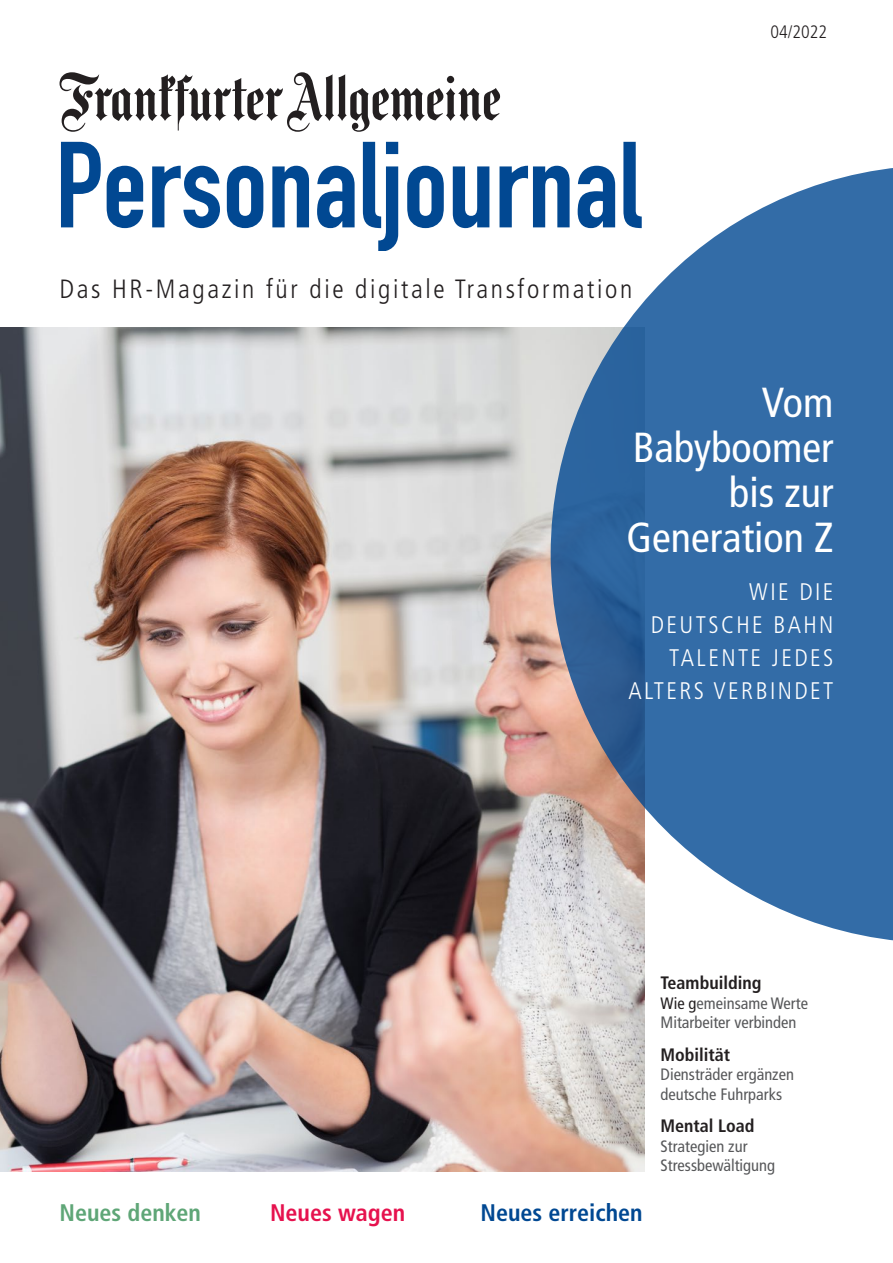
<style>
.page{position:relative;width:893px;height:1263px;background:#fff}
.page>*{position:absolute;margin:0;border:0;box-sizing:border-box;transform-origin:0 0}
.t1{font:condensed 42px/45px "Frutiger LT Std";color:#fff;text-align:right}
.t2{font:300 condensed 26.4px "Frutiger LT Std";letter-spacing:.1em;color:#231f20}
.t3{font:300 condensed 24px/33px "Frutiger LT Std";letter-spacing:.1em;color:#fff;text-align:right}
.t4{font:700 condensed 24px "Frutiger LT Std";color:#014892}
.t5{font:700 condensed 24px "Frutiger LT Std";color:#5fa677}
.t6{font:700 condensed 24px "Frutiger LT Std";color:#e6124e}
.t7{font:700 condensed 18px "Frutiger LT Std";color:#231f20}
.t8{font:300 condensed 18px "Frutiger LT Std";color:#231f20}
.t9{font:condensed 16.5px/19.5px "Frutiger LT Std";color:#57585a}
.s1{color:#231f20}
</style>
<div class="page">
<svg style="left:61px;top:142px;width:40px;height:85px"></svg>
<svg style="left:107px;top:166px;width:36px;height:62px"></svg>
<svg style="left:152px;top:166px;width:68px;height:62px"></svg>
<svg style="left:227px;top:166px;width:36px;height:62px"></svg>
<svg style="left:272px;top:166px;width:37px;height:61px"></svg>
<svg style="left:317px;top:166px;width:38px;height:62px"></svg>
<svg style="left:363px;top:142px;width:35px;height:109px"></svg>
<svg style="left:407px;top:166px;width:37px;height:62px"></svg>
<svg style="left:453px;top:166px;width:36px;height:62px"></svg>
<svg style="left:499px;top:166px;width:52px;height:61px"></svg>
<svg style="left:623px;top:142px;width:13px;height:23px"></svg>
<svg style="left:60px;top:72px;width:440px;height:60px"></svg>
<img style="left:0;top:327px;width:644px;height:844px">
<svg style="left:551px;top:165px;width:342px;height:778px;background:#5d86b2"></svg>
<h2 class="t2" style="left:60px;top:273px;width:574px">Das HR-Magazin für die digitale Transformation</h2>
<p class="t8" style="left:770px;top:22px;width:58px">04/2022</p>
<h1 class="t1" style="left:626px;top:380px;width:208px">Vom<br>Babyboomer bis zur<br>Generation Z</h1>
<h3 class="t3" style="left:628px;top:576px;width:206px">WIE DIE<br>DEUTSCHE BAHN<br>TALENTE JEDES<br>ALTERS VERBINDET</h3>
<h3 class="t5" style="left:60px;top:1198px;width:143px">Neues denken</h3>
<h3 class="t6" style="left:270px;top:1198px;width:137px">Neues wagen</h3>
<h3 class="t4" style="left:480px;top:1198px;width:164px">Neues erreichen</h3>
<p class="t7" style="left:660px;top:972px;width:102px">Teambuilding</p>
<p class="t9" style="left:660px;top:993px;width:149px"><span class="s1">Wie g</span>emeinsame Werte<br>Mitarbeiter verbinden</p>
<p class="t7" style="left:660px;top:1044px;width:71px">Mobilität</p>
<p class="t9" style="left:660px;top:1065px;width:135px">Diensträder ergänzen deutsche Fuhrparks</p>
<p class="t7" style="left:660px;top:1115px;width:96px">Mental Load</p>
<p class="t9" style="left:660px;top:1136px;width:116px">Strategien zur<br>Stressbewältigung</p>
</div>
